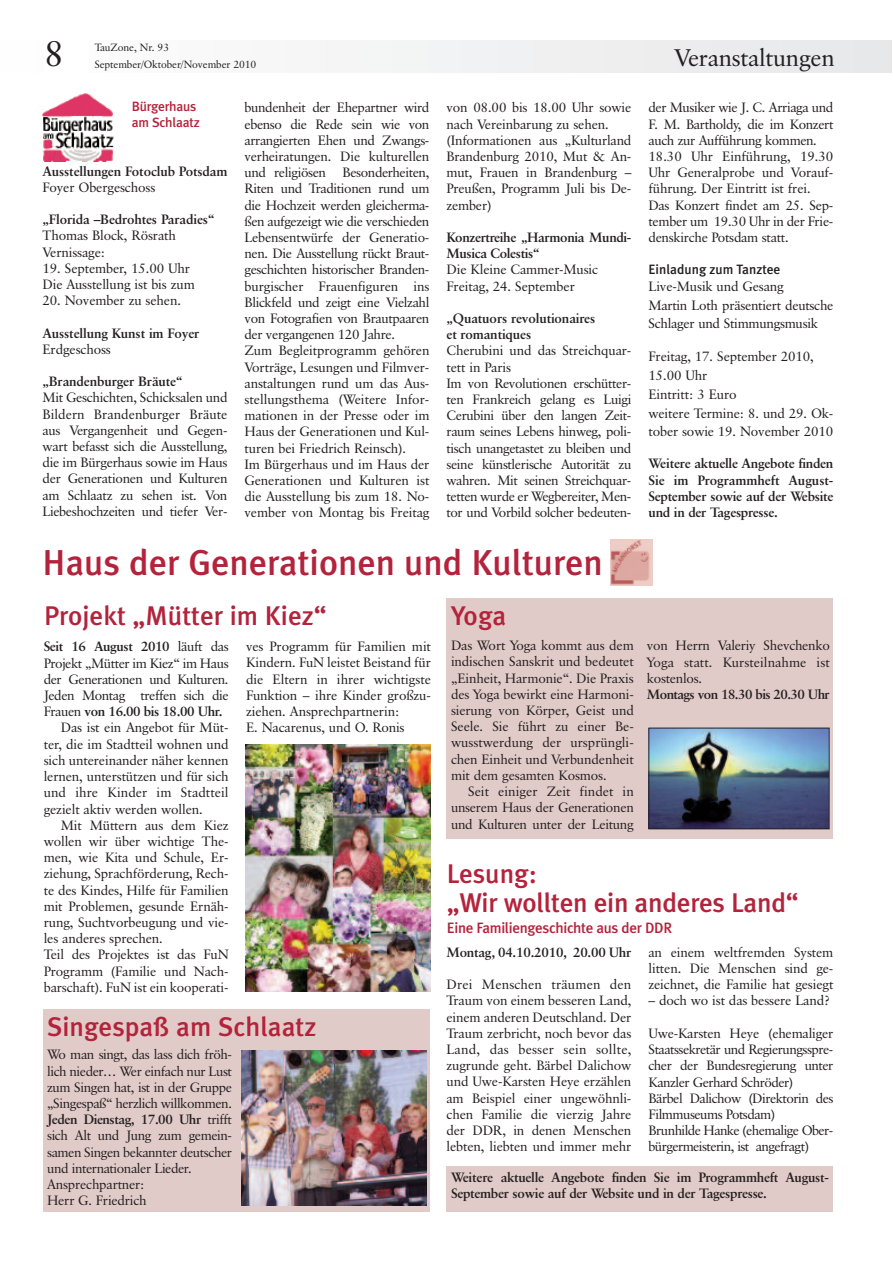
<style>
.page{position:relative;width:893px;height:1263px;background:#fff}
.page>*{position:absolute;margin:0;border:0;box-sizing:border-box;transform-origin:0 0}
.t1{font:500 36px "Meta Plus";color:#b3233b}
.t2{font:36px "Classical Garamond BT";color:#231f20}
.t3{font:500 27px/28.5px "Meta Plus";color:#b3233b}
.t4{font:24px "Classical Garamond BT";letter-spacing:-.01em;color:#231f20}
.t5{font:500 15px "Meta Plus";letter-spacing:-.02em;color:#b3233b}
.t6{font:13.5px/16.2px "Classical Garamond BT";letter-spacing:-.015em;color:#231f20}
.t7{font:700 13.5px/16.2px "Classical Garamond BT";letter-spacing:-.02em;color:#231f20}
.t8{font:13.5px/16.2px "Classical Garamond BT";letter-spacing:-.035em;color:#231f20}
.t9{font:13.5px/16.2px "Classical Garamond BT";letter-spacing:-.04em;color:#231f20}
.t10{font:700 13.5px "Classical Garamond BT";letter-spacing:-.045em;color:#231f20}
.t11{font:500 13.5px/16.2px "Meta Plus";letter-spacing:-.015em;color:#b3233b}
.t12{font:500 13.5px "Meta Plus";color:#231f20}
.t13{font:10.5px "Classical Garamond BT";letter-spacing:-.01em;color:#231f20}
.s1{font-weight:400}
.s2{font-weight:700}
</style>
<div class="page">
<div style="left:446px;top:598px;width:387px;height:241px;background:#e1cbc8"></div>
<div style="left:43px;top:1009px;width:386px;height:203px;background:#e1cbc8"></div>
<img style="left:42px;top:93px;width:72px;height:68px">
<div style="left:0;top:40px;width:891px;height:33px;background:#f1f2f3"></div>
<div style="left:45px;top:38px;width:44px;height:41px;background:#fff"></div>
<div style="left:610px;top:540px;width:43px;height:46px;background:#ebccc4"></div>
<img style="left:611px;top:541px;width:39px;height:44px">
<img style="left:245px;top:744px;width:185px;height:247px">
<img style="left:241px;top:1051px;width:185px;height:155px">
<img style="left:650px;top:730px;width:178px;height:97px">
<div style="left:648px;top:728px;width:182px;height:101px;border:1px solid #231f20"></div>
<div style="left:446px;top:1167px;width:387px;height:45px;background:#e1cbc8"></div>
<h1 class="t2" style="left:45px;top:39px;width:22px">8</h1>
<p class="t13" style="left:95px;top:43px;width:76px">TauZone, Nr. 93</p>
<p class="t13" style="left:95px;top:60px;width:163px">September/Oktober/November 2010</p>
<p class="t6" style="left:244px;top:101px;width:186px">bundenheit der Ehepartner wird ebenso die Rede sein wie von arrangierten Ehen und Zwangs&shy;verheiratungen. Die kulturellen und religiösen Besonderheiten,<br>Riten und Traditionen rund um die Hochzeit werden gleicherma&shy;ßen aufgezeigt wie die verschieden<br>Lebensentwürfe der Generatio&shy;nen. Die Ausstellung rückt Braut&shy;geschichten historischer Branden&shy;burgischer Frauenfiguren ins<br>Blickfeld und zeigt eine Vielzahl von Fotografien von Brautpaaren der vergangenen 120 Jahre.<br>Zum Begleitprogramm gehören<br>Vorträge, Lesungen und Filmver&shy;anstaltungen rund um das Aus&shy;stellungsthema (Weitere Infor&shy;mationen in der Presse oder im<br>Haus der Generationen und Kul&shy;turen bei Friedrich Reinsch).<br>Im Bürgerhaus und im Haus der<br>Generationen und Kulturen ist die Ausstellung bis zum 18. No&shy;vember von Montag bis Freitag</p>
<p class="t6" style="left:446px;top:101px;width:186px">von 08.00 bis 18.00 Uhr sowie nach Vereinbarung zu sehen. (Informationen aus „Kulturland<br>Brandenburg 2010, Mut &amp; An&shy;mut, Frauen in Brandenburg –<br>Preußen, Programm Juli bis De&shy;zember)</p>
<p class="t11" style="left:132px;top:98px;width:69px">Bürgerhaus am Schlaatz</p>
<p class="t7" style="left:43px;top:164px;width:186px">Ausstellungen Fotoclub Potsdam</p>
<p class="t6" style="left:43px;top:180px;width:114px">Foyer Obergeschoss</p>
<p class="t7" style="left:43px;top:212px;width:174px">„Florida –Bedrohtes Paradies“</p>
<p class="t6" style="left:43px;top:229px;width:135px">Thomas Block, Rösrath<br>Vernissage:</p>
<p class="t6" style="left:43px;top:261px;width:154px">19. September, 15.00 Uhr<br>Die Ausstellung ist bis zum</p>
<p class="t6" style="left:43px;top:293px;width:140px">20. November zu sehen.</p>
<p class="t7" style="left:43px;top:326px;width:158px">Ausstellung Kunst im Foyer</p>
<p class="t6" style="left:43px;top:342px;width:70px">Erdgeschoss</p>
<p class="t7" style="left:43px;top:374px;width:142px">„Brandenburger Bräute“</p>
<p class="t6" style="left:43px;top:391px;width:186px;text-align:justify">Mit Geschichten, Schicksalen und Bildern Brandenburger Bräute aus Vergangenheit und Gegen&shy;wart befasst sich die Ausstellung, die im Bürgerhaus sowie im Haus der Generationen und Kulturen am Schlaatz zu sehen ist. Von Liebeshochzeiten und tiefer Ver-</p>
<p class="t7" style="left:446px;top:230px;width:186px">Konzertreihe „Harmonia Mundi-<br>Musica Colestis“</p>
<p class="t6" style="left:446px;top:263px;width:153px">Die Kleine Cammer-Music<br>Freitag, 24. September</p>
<p class="t7" style="left:446px;top:311px;width:150px">„Quatuors revolutionaires et romantiques</p>
<p class="t6" style="left:446px;top:344px;width:186px">Cherubini und das Streichquar&shy;tett in Paris<br>Im von Revolutionen erschütter&shy;ten Frankreich gelang es Luigi<br>Cerubini über den langen Zeit&shy;raum seines Lebens hinweg, poli&shy;tisch unangetastet zu bleiben und seine künstlerische Autorität zu wahren. Mit seinen Streichquar&shy;tetten wurde er Wegbereiter, Men&shy;tor und Vorbild solcher bedeuten-</p>
<h1 class="t1" style="left:43px;top:541px;width:562px">Haus der Generationen und Kulturen</h1>
<h2 class="t3" style="left:44px;top:601px;width:284px">Projekt „Mütter im Kiez“</h2>
<h2 class="t3" style="left:451px;top:601px;width:57px">Yoga</h2>
<h3 class="t4" style="left:674px;top:47px;width:162px">Veranstaltungen</h3>
<p class="t6" style="left:648px;top:101px;width:186px">der Musiker wie J. C. Arriaga und<br>F. M. Bartholdy, die im Konzert auch zur Aufführung kommen.<br>18.30 Uhr Einführung, 19.30<br>Uhr Generalprobe und Vorauf&shy;führung. Der Eintritt ist frei.<br>Das Konzert findet am 25. Sep&shy;tember um 19.30 Uhr in der Frie&shy;denskirche Potsdam statt.</p>
<p class="t12" style="left:648px;top:262px;width:134px">Einladung zum Tanztee</p>
<p class="t6" style="left:648px;top:278px;width:186px;line-height:18.8px">Live-Musik und Gesang<br>Martin Loth präsentiert deutsche<br>Schlager und Stimmungsmusik</p>
<p class="t6" style="left:648px;top:348px;width:186px;line-height:18.8px">Freitag, 17. September 2010,<br>15.00 Uhr<br>Eintritt: 3 Euro<br>weitere Termine: 8. und 29. Ok&shy;tober sowie 19. November 2010</p>
<p class="t7" style="left:648px;top:457px;width:186px;text-align:justify">Weitere aktuelle Angebote finden Sie im Programmheft August-September sowie auf der Website und in der Tagespresse.</p>
<p class="t7" style="left:44px;top:640px;width:186px">Seit 16 August 2010 <span class="s1">läuft das</span></p>
<p class="t8" style="left:44px;top:656px;width:186px">Projekt „Mütter im Kiez“ im Haus</p>
<p class="t8" style="left:44px;top:672px;width:186px">der Generationen und Kulturen.</p>
<p class="t8" style="left:44px;top:688px;width:186px">Jeden Montag treffen sich die</p>
<p class="t7" style="left:44px;top:705px;width:180px"><span class="s1">Frauen</span> von 16.00 bis 18.00 Uhr.</p>
<p class="t6" style="left:61px;top:721px;width:169px">Das ist ein Angebot für Müt-</p>
<p class="t6" style="left:44px;top:737px;width:186px">ter, die im Stadtteil wohnen und</p>
<p class="t6" style="left:44px;top:753px;width:186px">sich untereinander näher kennen</p>
<p class="t6" style="left:44px;top:769px;width:186px">lernen, unterstützen und für sich</p>
<p class="t6" style="left:44px;top:786px;width:186px">und ihre Kinder im Stadtteil</p>
<p class="t6" style="left:44px;top:802px;width:161px">gezielt aktiv werden wollen.</p>
<p class="t6" style="left:61px;top:818px;width:169px">Mit Müttern aus dem Kiez</p>
<p class="t6" style="left:44px;top:834px;width:186px">wollen wir über wichtige The-</p>
<p class="t6" style="left:44px;top:850px;width:186px">men, wie Kita und Schule, Er-</p>
<p class="t6" style="left:44px;top:867px;width:186px">ziehung, Sprachförderung, Rech-</p>
<p class="t6" style="left:44px;top:883px;width:186px">te des Kindes, Hilfe für Familien</p>
<p class="t6" style="left:44px;top:899px;width:186px">mit Problemen, gesunde Ernäh-</p>
<p class="t6" style="left:44px;top:915px;width:186px">rung, Suchtvorbeugung und vie-</p>
<p class="t6" style="left:44px;top:931px;width:121px">les anderes sprechen.</p>
<p class="t6" style="left:44px;top:948px;width:186px">Teil des Projektes ist das FuN</p>
<p class="t6" style="left:44px;top:964px;width:186px">Programm (Familie und Nach-</p>
<p class="t6" style="left:44px;top:980px;width:186px">barschaft). FuN ist ein kooperati-</p>
<p class="t6" style="left:246px;top:639px;width:186px">ves Programm für Familien mit<br>Kindern. FuN leistet Beistand für die Eltern in ihrer wichtigste<br>Funktion – ihre Kinder großzu&shy;ziehen. Ansprechpartnerin:<br>E. Nacarenus, und O. Ronis</p>
<h2 class="t3" style="left:47px;top:1013px;width:271px">Singespaß am Schlaatz</h2>
<p class="t8" style="left:47px;top:1047px;width:186px">Wo man singt, das lass dich fröh&shy;lich nieder… Wer einfach nur Lust zum Singen hat, ist in der Gruppe „Singespaß“ herzlich willkommen.<br><span class="s2">Jeden Dienstag, 17.00 Uhr</span> trifft sich Alt und Jung zum gemein&shy;samen Singen bekannter deutscher und internationaler Lieder.<br>Ansprechpartner:<br>Herr G. Friedrich</p>
<p class="t6" style="left:451px;top:639px;width:184px;text-align:justify">Das Wort Yoga kommt aus dem indischen Sanskrit und bedeutet „Einheit, Harmonie“. Die Praxis des Yoga bewirkt eine Harmoni&shy;sierung von Körper, Geist und Seele. Sie führt zu einer Be&shy;wusstwerdung der ursprüngli&shy;chen Einheit und Verbundenheit mit dem gesamten Kosmos.</p>
<p class="t6" style="left:451px;top:784px;width:184px;text-align:justify;text-indent:17px">Seit einiger Zeit findet in unserem Haus der Generationen und Kulturen unter der Leitung</p>
<p class="t6" style="left:647px;top:639px;width:184px;text-align:justify">von Herrn Valeriy Shevchenko Yoga statt. Kursteilnahme ist kostenlos.</p>
<p class="t10" style="left:647px;top:689px;width:184px">Montags von 18.30 bis 20.30 Uhr</p>
<h2 class="t3" style="left:447px;top:859px;width:353px">Lesung:<br>„Wir wollten ein anderes Land“</h2>
<p class="t5" style="left:447px;top:919px;width:227px">Eine Familiengeschichte aus der DDR</p>
<p class="t7" style="left:446px;top:945px;width:187px">Montag, 04.10.2010, 20.00 Uhr</p>
<p class="t6" style="left:446px;top:977px;width:186px;text-align:justify">Drei Menschen träumen den Traum von einem besseren Land, einem anderen Deutschland. Der Traum zerbricht, noch bevor das Land, das besser sein sollte, zugrunde geht. Bärbel Dalichow und Uwe-Karsten Heye erzählen am Beispiel einer ungewöhnli&shy;chen Familie die vierzig Jahre der DDR, in denen Menschen lebten, liebten und immer mehr</p>
<p class="t6" style="left:648px;top:945px;width:186px;text-align:justify">an einem weltfremden System litten. Die Menschen sind ge&shy;zeichnet, die Familie hat gesiegt</p>
<p class="t6" style="left:648px;top:994px;width:183px">– doch wo ist das bessere Land?</p>
<p class="t9" style="left:648px;top:1026px;width:186px">Uwe-Karsten Heye (ehemaliger<br>Staatssekretär und Regierungsspre&shy;cher der Bundesregierung unter<br>Kanzler Gerhard Schröder)<br>Bärbel Dalichow (Direktorin des<br>Filmmuseums Potsdam)<br>Brunhilde Hanke (ehemalige Ober&shy;bürgermeisterin, ist angefragt)</p>
<p class="t7" style="left:451px;top:1170px;width:379px">Weitere aktuelle Angebote finden Sie im Programmheft August-<br>September sowie auf der Website und in der Tagespresse.</p>
</div>
